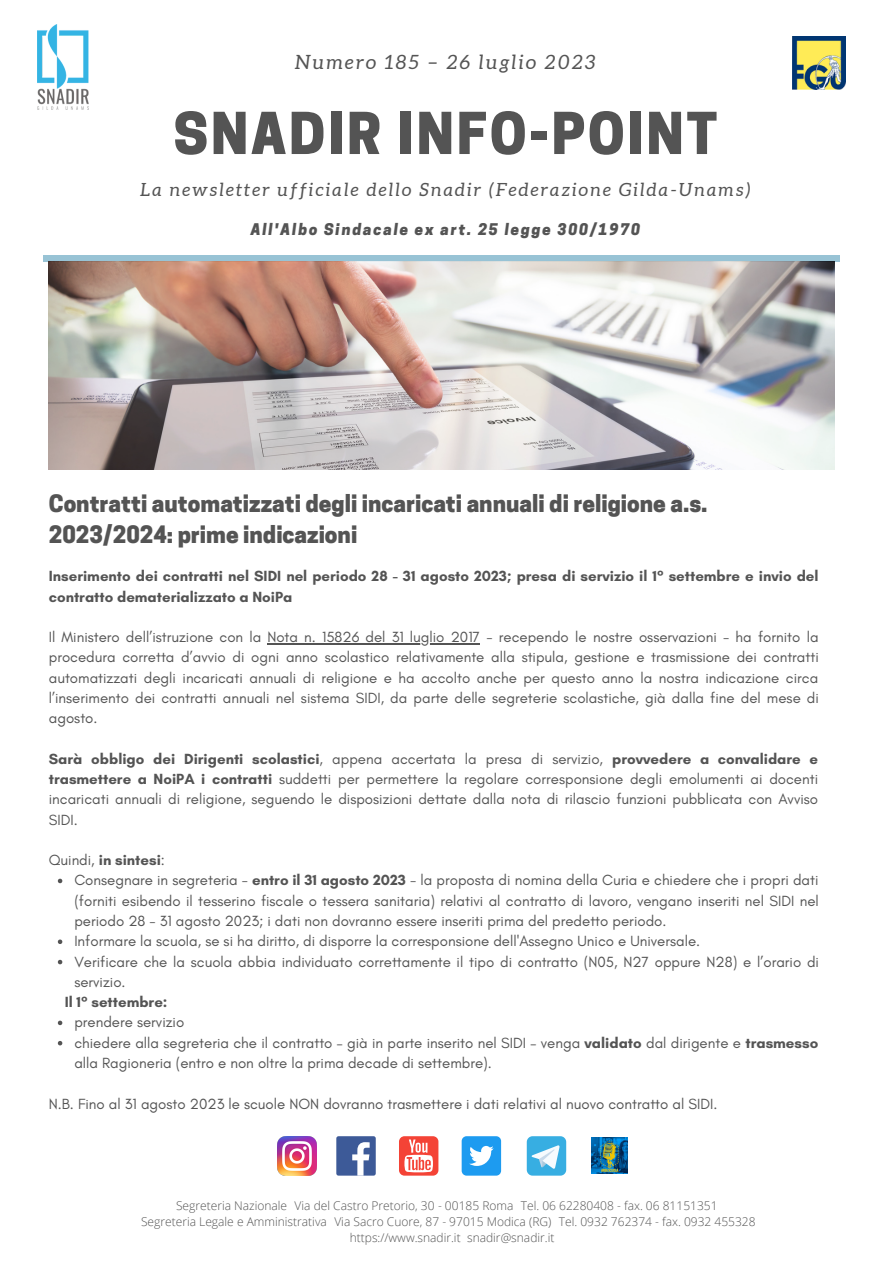
<style>
.page{position:relative;width:894px;height:1264px;background:#fff}
.page>*{position:absolute;margin:0;border:0;box-sizing:border-box;transform-origin:0 0}
.t1{font:800 54.15px "Cooper Hewitt";letter-spacing:.05em;color:#545454}
.t2{font:800 22.5px/31.5px "Cooper Hewitt";color:#545454}
.t3{font:italic 19.65px "Aleo";letter-spacing:.12em;color:#545454}
.t4{font:italic 18.15px "Aleo";letter-spacing:.12em;color:#545454}
.t5{font:italic 800 15.15px "Cooper Hewitt";letter-spacing:.12em;color:#545454}
.t6{font:15px/20.2px "Glacial Indifference";color:#545454;text-align:justify}
.t7{font:700 15px/20.2px "Glacial Indifference";color:#545454}
.t8{font:300 12px "Open Sans";color:#545454}
.s1{font-weight:700}
.s2{font-weight:400}
</style>
<div class="page">
<div style="left:43px;top:255px;width:796px;height:6px;background:#98c3d5"></div>
<img style="left:37px;top:25px;width:52px;height:84px">
<img style="left:792px;top:36px;width:53px;height:53px">
<img style="left:277px;top:1136px;width:39px;height:39px">
<div style="left:336px;top:1136px;width:39px;height:39px;background:#3d5a98;border-radius:2px"></div>
<svg style="left:352px;top:1142px;width:17px;height:33px"></svg>
<div style="left:399px;top:1136px;width:39px;height:39px;background:#f44336;border-radius:5px"></div>
<svg style="left:404px;top:1139px;width:29px;height:33px"></svg>
<div style="left:461px;top:1136px;width:40px;height:39px;background:#1d9bf0;border-radius:5px"></div>
<svg style="left:469px;top:1145px;width:24px;height:20px"></svg>
<svg style="left:526px;top:1136px;width:40px;height:39px"></svg>
<img style="left:49px;top:262px;width:785px;height:207px">
<img style="left:591px;top:1137px;width:36px;height:36px">
<svg style="left:58px;top:878px;width:4px;height:5px"></svg>
<svg style="left:58px;top:939px;width:4px;height:5px"></svg>
<svg style="left:58px;top:959px;width:4px;height:5px"></svg>
<svg style="left:58px;top:1020px;width:4px;height:5px"></svg>
<svg style="left:58px;top:1041px;width:4px;height:4px"></svg>
<hr style="left:267px;top:643px;width:213px;height:1px;background:#545454">
<p class="t3" style="left:295px;top:51px;width:302px">Numero 185 – 26 luglio 2023</p>
<p class="t1" style="left:173px;top:113px;width:545px">SNADIR INFO-POINT</p>
<p class="t4" style="left:140px;top:180px;width:611px">La newsletter ufficiale dello Snadir (Federazione Gilda-Unams)</p>
<p class="t5" style="left:251px;top:223px;width:391px">All'Albo Sindacale ex art. 25 legge 300/1970</p>
<p class="t2" style="left:49px;top:490px;width:660px">Contratti automatizzati degli incaricati annuali di religione a.s.<br>2023/2024: prime indicazioni</p>
<p class="t7" style="left:49px;top:566px;width:771px">Inserimento dei contratti nel SIDI nel periodo 28 - 31 agosto 2023; presa di servizio il 1° settembre e invio del contratto dematerializzato a NoiPa</p>
<p class="t6" style="left:49px;top:626px;width:771px">Il Ministero dell’istruzione con la Nota n. 15826 del 31 luglio 2017 - recependo le nostre osservazioni - ha fornito la procedura corretta d’avvio di ogni anno scolastico relativamente alla stipula, gestione e trasmissione dei contratti automatizzati degli incaricati annuali di religione e ha accolto anche per questo anno la nostra indicazione circa l’inserimento dei contratti annuali nel sistema SIDI, da parte delle segreterie scolastiche, già dalla fine del mese di agosto.</p>
<p class="t6" style="left:49px;top:748px;width:770px"><span class="s1">Sarà obbligo dei Dirigenti scolastici</span>, appena accertata la presa di servizio, <span class="s1">provvedere a convalidare e trasmettere a NoiPA i contratti</span> suddetti per permettere la regolare corresponsione degli emolumenti ai docenti incaricati annuali di religione, seguendo le disposizioni dettate dalla nota di rilascio funzioni pubblicata con Avviso SIDI.</p>
<p class="t7" style="left:49px;top:849px;width:118px"><span class="s2">Quindi,</span> in sintesi<span class="s2">:</span></p>
<p class="t6" style="left:74px;top:870px;width:745px">Consegnare in segreteria - <span class="s1">entro il 31 agosto 2023</span> - la proposta di nomina della Curia e chiedere che i propri dati (forniti esibendo il tesserino fiscale o tessera sanitaria) relativi al contratto di lavoro, vengano inseriti nel SIDI nel periodo 28 - 31 agosto 2023; i dati non dovranno essere inseriti prima del predetto periodo.</p>
<p class="t6" style="left:74px;top:930px;width:627px">Informare la scuola, se si ha diritto, di disporre la corresponsione dell'Assegno Unico e Universale.</p>
<p class="t6" style="left:74px;top:951px;width:746px">Verificare che la scuola abbia individuato correttamente il tipo di contratto (N05, N27 oppure N28) e l’orario di servizio.</p>
<p class="t6" style="left:74px;top:1012px;width:111px">prendere servizio</p>
<p class="t6" style="left:74px;top:1032px;width:745px">chiedere alla segreteria che il contratto – già in parte inserito nel SIDI – venga <span class="s1">validato</span> dal dirigente e <span class="s1">trasmesso </span>alla Ragioneria (entro e non oltre la prima decade di settembre).</p>
<p class="t7" style="left:65px;top:991px;width:104px">Il 1° settembre:</p>
<p class="t6" style="left:49px;top:1093px;width:670px">N.B. Fino al 31 agosto 2023 le scuole NON dovranno trasmettere i dati relativi al nuovo contratto al SIDI.</p>
<p class="t8" style="left:176px;top:1197px;width:543px">Segreteria Nazionale Via del Castro Pretorio, 30 - 00185 Roma Tel. 06 62280408 - fax. 06 81151351</p>
<p class="t8" style="left:141px;top:1213px;width:616px">Segreteria Legale e Amministrativa Via Sacro Cuore, 87 - 97015 Modica (RG) Tel. 0932 762374 - fax. 0932 455328</p>
<p class="t8" style="left:349px;top:1229px;width:206px">https://www.snadir.it snadir@snadir.it</p>
</div>
